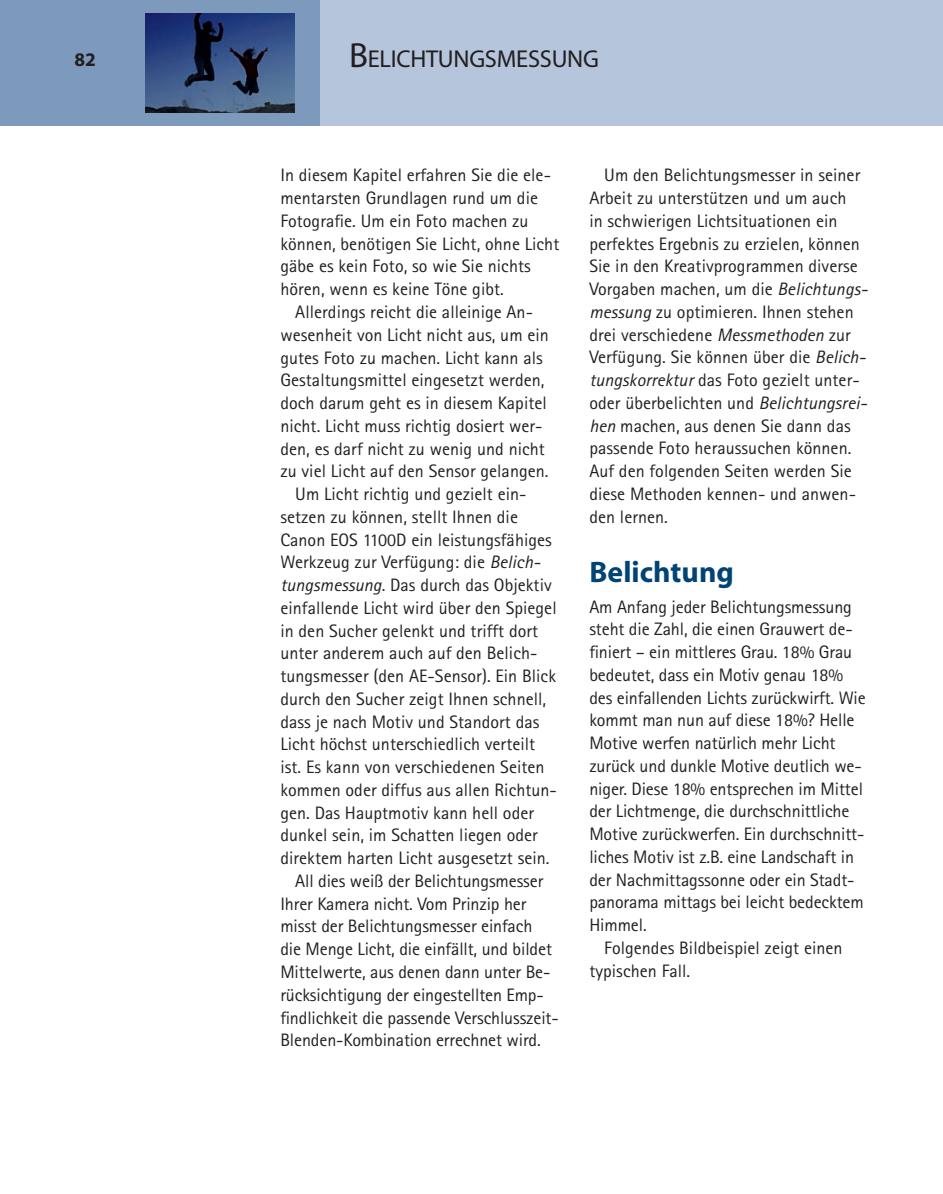
<style>
.page{position:relative;width:943px;height:1194px;background:#fff}
.page>*{position:absolute;margin:0;border:0;box-sizing:border-box;transform-origin:0 0}
.t1{font:700 29.75px "Myriad";color:#004475}
.t2{font:24.5px "Myriad";letter-spacing:-.01em;color:#231f20}
.t3{font:700 19.25px "Myriad";color:#231f20}
.t4{font:18.03px/22.8px "Rotis Sans Serif";letter-spacing:.005em;color:#231f20}
.s1{font-size:35px}
.s2{font-style:italic}
</style>
<div class="page">
<div style="left:319px;top:0;width:347px;height:125px;background:#b5c5db"></div>
<div style="left:666px;top:0;width:276px;height:125px;background:#b5c5db"></div>
<div style="left:0;top:0;width:319px;height:125px;background:#7d9abd"></div>
<img style="left:145px;top:14px;width:149px;height:99px">
<p class="t3" style="left:74px;top:49px;width:23px">82</p>
<h2 class="t2" style="left:349px;top:47px;width:251px"><span class="s1">B</span>ELICHTUNGSMESSUNG</h2>
<p class="t4" style="left:280px;top:164px;width:280px">In diesem Kapitel erfahren Sie die ele&shy;mentarsten Grundlagen rund um die Fotografie. Um ein Foto machen zu können, benötigen Sie Licht, ohne Licht gäbe es kein Foto, so wie Sie nichts hören, wenn es keine Töne gibt.</p>
<p class="t4" style="left:295px;top:300px;width:239px">Allerdings reicht die alleinige An-</p>
<p class="t4" style="left:280px;top:323px;width:270px">wesenheit von Licht nicht aus, um ein</p>
<p class="t4" style="left:280px;top:346px;width:264px">gutes Foto zu machen. Licht kann als</p>
<p class="t4" style="left:280px;top:368px;width:265px">Gestaltungsmittel eingesetzt werden,</p>
<p class="t4" style="left:280px;top:391px;width:268px">doch darum geht es in diesem Kapitel</p>
<p class="t4" style="left:280px;top:414px;width:264px">nicht. Licht muss richtig dosiert wer-</p>
<p class="t4" style="left:280px;top:437px;width:266px">den, es darf nicht zu wenig und nicht</p>
<p class="t4" style="left:280px;top:459px;width:270px">zu viel Licht auf den Sensor gelangen.</p>
<p class="t4" style="left:295px;top:482px;width:233px">Um Licht richtig und gezielt ein-</p>
<p class="t4" style="left:280px;top:505px;width:239px">setzen zu können, stellt Ihnen die</p>
<p class="t4" style="left:280px;top:528px;width:273px">Canon EOS 1100D ein leistungsfähiges</p>
<p class="t4" style="left:280px;top:550px;width:261px">Werkzeug zur Verfügung: die <span class="s2">Belich-</span></p>
<p class="t4" style="left:280px;top:573px;width:273px"><span class="s2">tungsmessung</span>. Das durch das Objektiv</p>
<p class="t4" style="left:280px;top:596px;width:278px">einfallende Licht wird über den Spiegel</p>
<p class="t4" style="left:280px;top:619px;width:259px">in den Sucher gelenkt und trifft dort</p>
<p class="t4" style="left:280px;top:641px;width:258px">unter anderem auch auf den Belich-</p>
<p class="t4" style="left:280px;top:664px;width:277px">tungsmesser (den AE-Sensor). Ein Blick</p>
<p class="t4" style="left:280px;top:687px;width:267px">durch den Sucher zeigt Ihnen schnell,</p>
<p class="t4" style="left:280px;top:710px;width:260px">dass je nach Motiv und Standort das</p>
<p class="t4" style="left:280px;top:732px;width:256px">Licht höchst unterschiedlich verteilt</p>
<p class="t4" style="left:280px;top:755px;width:266px">ist. Es kann von verschiedenen Seiten</p>
<p class="t4" style="left:280px;top:778px;width:278px">kommen oder diffus aus allen Richtun-</p>
<p class="t4" style="left:280px;top:801px;width:255px">gen. Das Hauptmotiv kann hell oder</p>
<p class="t4" style="left:280px;top:823px;width:259px">dunkel sein, im Schatten liegen oder</p>
<p class="t4" style="left:280px;top:846px;width:271px">direktem harten Licht ausgesetzt sein.</p>
<p class="t4" style="left:295px;top:869px;width:249px">All dies weiß der Belichtungsmesser</p>
<p class="t4" style="left:280px;top:892px;width:247px">Ihrer Kamera nicht. Vom Prinzip her</p>
<p class="t4" style="left:280px;top:914px;width:253px">misst der Belichtungsmesser einfach</p>
<p class="t4" style="left:280px;top:937px;width:273px">die Menge Licht, die einfällt, und bildet</p>
<p class="t4" style="left:280px;top:960px;width:271px">Mittelwerte, aus denen dann unter Be-</p>
<p class="t4" style="left:280px;top:983px;width:265px">rücksichtigung der eingestellten Emp-</p>
<p class="t4" style="left:280px;top:1005px;width:280px">findlichkeit die passende Verschlusszeit-</p>
<p class="t4" style="left:280px;top:1028px;width:262px">Blenden-Kombination errechnet wird.</p>
<p class="t4" style="left:589px;top:164px;width:280px;text-indent:15px">Um den Belichtungsmesser in seiner Arbeit zu unterstützen und um auch<br>in schwierigen Lichtsituationen ein perfektes Ergebnis zu erzielen, können Sie in den Kreativprogrammen diverse Vorgaben machen, um die <span class="s2">Belichtungs&shy;messung</span> zu optimieren. Ihnen stehen drei verschiedene <span class="s2">Messmethoden</span> zur Verfügung. Sie können über die <span class="s2">Belich&shy;tungskorrektur</span> das Foto gezielt unter&shy;oder überbelichten und <span class="s2">Belichtungsrei&shy;hen</span> machen, aus denen Sie dann das passende Foto heraussuchen können.<br>Auf den folgenden Seiten werden Sie diese Methoden kennen- und anwen&shy;den lernen.</p>
<h1 class="t1" style="left:589px;top:557px;width:146px">Belichtung</h1>
<p class="t4" style="left:589px;top:595px;width:278px">Am Anfang jeder Belichtungsmessung steht die Zahl, die einen Grauwert de&shy;finiert – ein mittleres Grau. 18% Grau bedeutet, dass ein Motiv genau 18% des einfallenden Lichts zurückwirft. Wie kommt man nun auf diese 18%? Helle Motive werfen natürlich mehr Licht zurück und dunkle Motive deutlich we&shy;niger. Diese 18% entsprechen im Mittel der Lichtmenge, die durchschnittliche Motive zurückwerfen. Ein durchschnitt&shy;liches Motiv ist z.B. eine Landschaft in der Nachmittagssonne oder ein Stadt&shy;panorama mittags bei leicht bedecktem Himmel.</p>
<p class="t4" style="left:589px;top:936px;width:255px;text-indent:15px">Folgendes Bildbeispiel zeigt einen typischen Fall.</p>
</div>
